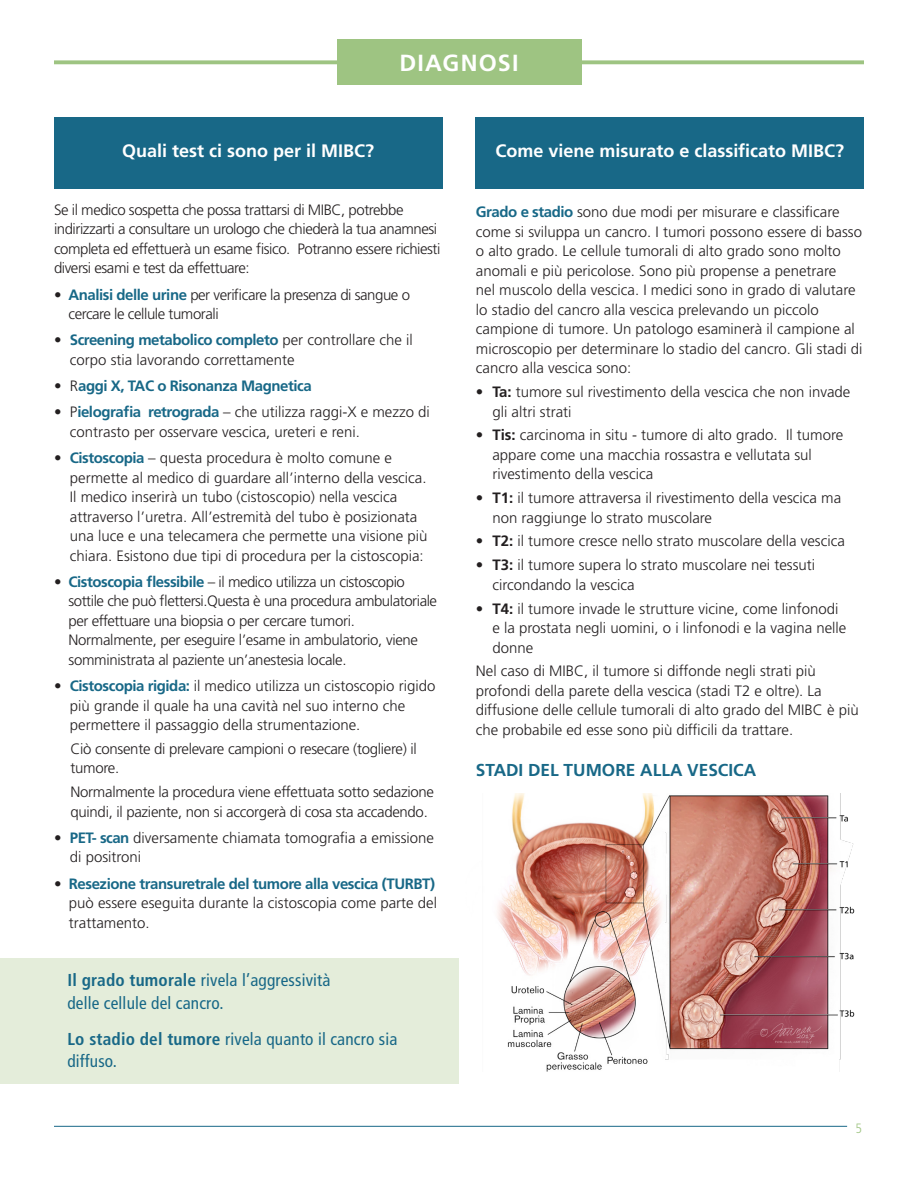
<style>
.page{position:relative;width:918px;height:1188px;background:#fff}
.page>*{position:absolute;margin:0;border:0;box-sizing:border-box;transform-origin:0 0}
.Header2{font:700 23.4px "Frutiger LT Pro";letter-spacing:.05em;color:#fff}
.Header3{font:700 18px "Frutiger LT Pro";color:#fff}
.Subhead1{font:condensed 17.25px/22.5px "Frutiger LT Pro";letter-spacing:.01em;color:#186887}
.Subhead1-2{font:700 17.25px "Frutiger LT Pro";color:#186887}
.Body1{font:300 15px/19.5px "Frutiger LT Pro";color:#231f20}
.Tabs{font:300 15px/19.5px "Frutiger LT Pro";color:#231f20}
.Body1-2{font:300 15px/19.5px "Frutiger LT Pro";letter-spacing:-.02em;color:#231f20}
.Tabs-2{font:300 15px/19.5px "Frutiger LT Pro";letter-spacing:-.03em;color:#231f20}
.Tabs-3{font:300 15px/19.5px "Frutiger LT Pro";letter-spacing:-.02em;color:#231f20}
.Body1-3{font:300 15px/19.5px "Frutiger LT Pro";letter-spacing:-.03em;color:#231f20}
.Body1-4{font:700 15px "Frutiger LT Pro";letter-spacing:-.03em;color:#186887}
.t1{font:300 condensed 13.5px "Frutiger LT Pro";color:#9ec482}
.s1{font-weight:700;color:#186887}
.s2{font-weight:300;color:#231f20}
.s3{font-weight:700}
</style>
<div class="page">
<hr style="left:54px;top:1126px;width:793px;height:1px;background:#186887">
<div style="left:54px;top:117px;width:388px;height:72px;background:#186887"></div>
<div style="left:476px;top:117px;width:388px;height:72px;background:#186887"></div>
<img style="left:497px;top:793px;width:358px;height:278px">
<svg style="left:54px;top:60px;width:810px;height:4px;background:#a7c98e"></svg>
<div style="left:337px;top:40px;width:244px;height:45px;background:#9ec482"></div>
<div style="left:0;top:958px;width:459px;height:125px;background:#e4edda"></div>
<p class="Header2" style="left:399px;top:49px;width:121px">DIAGNOSI</p>
<p class="Header3" style="left:122px;top:140px;width:254px">Quali test ci sono per il MIBC?</p>
<p class="Header3" style="left:496px;top:140px;width:350px">Come viene misurato e classificato MIBC?</p>
<p class="Tabs-2" style="left:54px;top:200px;width:388px">Se il medico sospetta che possa trattarsi di MIBC, potrebbe indirizzarti a consultare un urologo che chiederà la tua anamnesi completa ed effettuerà un esame fisico. Potranno essere richiesti diversi esami e test da effettuare:</p>
<p class="Body1-3" style="left:68px;top:285px;width:343px;text-indent:-14px">• <span class="s1">Analisi delle urine</span> per verificare la presenza di sangue o cercare le cellule tumorali</p>
<p class="Body1" style="left:70px;top:330px;width:344px;text-indent:-16px">• <span class="s1">Screening metabolico completo</span> per controllare che il corpo stia lavorando correttamente</p>
<p class="Body1-4" style="left:54px;top:377px;width:259px"><span class="s2">• R</span>aggi X, TAC o Risonanza Magnetica</p>
<p class="Body1" style="left:70px;top:402px;width:362px;text-indent:-16px">• P<span class="s1">ielografia retrograda</span> – che utilizza raggi-X e mezzo di contrasto per osservare vescica, ureteri e reni.</p>
<p class="Body1" style="left:70px;top:448px;width:359px;text-indent:-16px">• <span class="s1">Cistoscopia</span> – questa procedura è molto comune e permette al medico di guardare all’interno della vescica.<br>Il medico inserirà un tubo (cistoscopio) nella vescica attraverso l’uretra. All’estremità del tubo è posizionata una luce e una telecamera che permette una visione più chiara. Esistono due tipi di procedura per la cistoscopia:</p>
<p class="Body1-2" style="left:68px;top:572px;width:370px;text-indent:-14px">• <span class="s1">Cistoscopia flessibile</span> – il medico utilizza un cistoscopio sottile che può flettersi. Questa è una procedura ambulatoriale per effettuare una biopsia o per cercare tumori.<br>Normalmente, per eseguire l’esame in ambulatorio, viene somministrata al paziente un’anestesia locale.</p>
<p class="Body1" style="left:70px;top:676px;width:367px;text-indent:-16px">• <span class="s1">Cistoscopia rigida:</span> il medico utilizza un cistoscopio rigido più grande il quale ha una cavità nel suo interno che permettere il passaggio della strumentazione.</p>
<p class="Tabs-3" style="left:70px;top:739px;width:348px">Ciò consente di prelevare campioni o resecare (togliere) il tumore.</p>
<p class="Tabs-3" style="left:70px;top:782px;width:365px">Normalmente la procedura viene effettuata sotto sedazione quindi, il paziente, non si accorgerà di cosa sta accadendo.</p>
<p class="Body1" style="left:70px;top:828px;width:366px;text-indent:-16px">• <span class="s1">PET- scan</span> diversamente chiamata tomografia a emissione di positroni</p>
<p class="Body1" style="left:69px;top:874px;width:370px;text-indent:-15px">• <span class="s1">Resezione transuretrale del tumore alla vescica (TURBT) </span>può essere eseguita durante la cistoscopia come parte del trattamento.</p>
<p class="Subhead1" style="left:67px;top:969px;width:265px"><span class="s3">Il grado tumorale</span> rivela l’aggressività delle cellule del cancro.</p>
<p class="Subhead1" style="left:67px;top:1028px;width:331px"><span class="s3">Lo stadio del tumore</span> rivela quanto il cancro sia diffuso.</p>
<p class="Body1" style="left:476px;top:202px;width:388px"><span class="s1">Grado e stadio</span> sono due modi per misurare e classificare come si sviluppa un cancro. I tumori possono essere di basso o alto grado. Le cellule tumorali di alto grado sono molto anomali e più pericolose. Sono più propense a penetrare<br>nel muscolo della vescica. I medici sono in grado di valutare lo stadio del cancro alla vescica prelevando un piccolo campione di tumore. Un patologo esaminerà il campione al microscopio per determinare lo stadio del cancro. Gli stadi di cancro alla vescica sono:</p>
<p class="Tabs" style="left:492px;top:382px;width:360px;text-indent:-16px">• <span class="s3">Ta:</span> tumore sul rivestimento della vescica che non invade gli altri strati</p>
<p class="Tabs" style="left:492px;top:426px;width:352px;text-indent:-16px"><span class="s3">• Tis:</span> carcinoma in situ - tumore di alto grado. Il tumore appare come una macchia rossastra e vellutata sul rivestimento della vescica</p>
<p class="Tabs" style="left:492px;top:488px;width:350px;text-indent:-16px"><span class="s3">• T1:</span> il tumore attraversa il rivestimento della vescica ma non raggiunge lo strato muscolare</p>
<p class="Tabs" style="left:476px;top:532px;width:371px">• <span class="s3">T2:</span> il tumore cresce nello strato muscolare della vescica</p>
<p class="Tabs" style="left:492px;top:555px;width:324px;text-indent:-16px">• <span class="s3">T3:</span> il tumore supera lo strato muscolare nei tessuti circondando la vescica</p>
<p class="Tabs" style="left:492px;top:599px;width:355px;text-indent:-16px">• <span class="s3">T4:</span> il tumore invade le strutture vicine, come linfonodi e la prostata negli uomini, o i linfonodi e la vagina nelle donne</p>
<p class="Tabs" style="left:476px;top:662px;width:384px">Nel caso di MIBC, il tumore si diffonde negli strati più profondi della parete della vescica (stadi T2 e oltre). La diffusione delle cellule tumorali di alto grado del MIBC è più che probabile ed esse sono più difficili da trattare.</p>
<p class="Subhead1-2" style="left:476px;top:760px;width:282px">STADI DEL TUMORE ALLA VESCICA</p>
<p class="t1" style="left:856px;top:1120px;width:8px">5</p>
</div>
